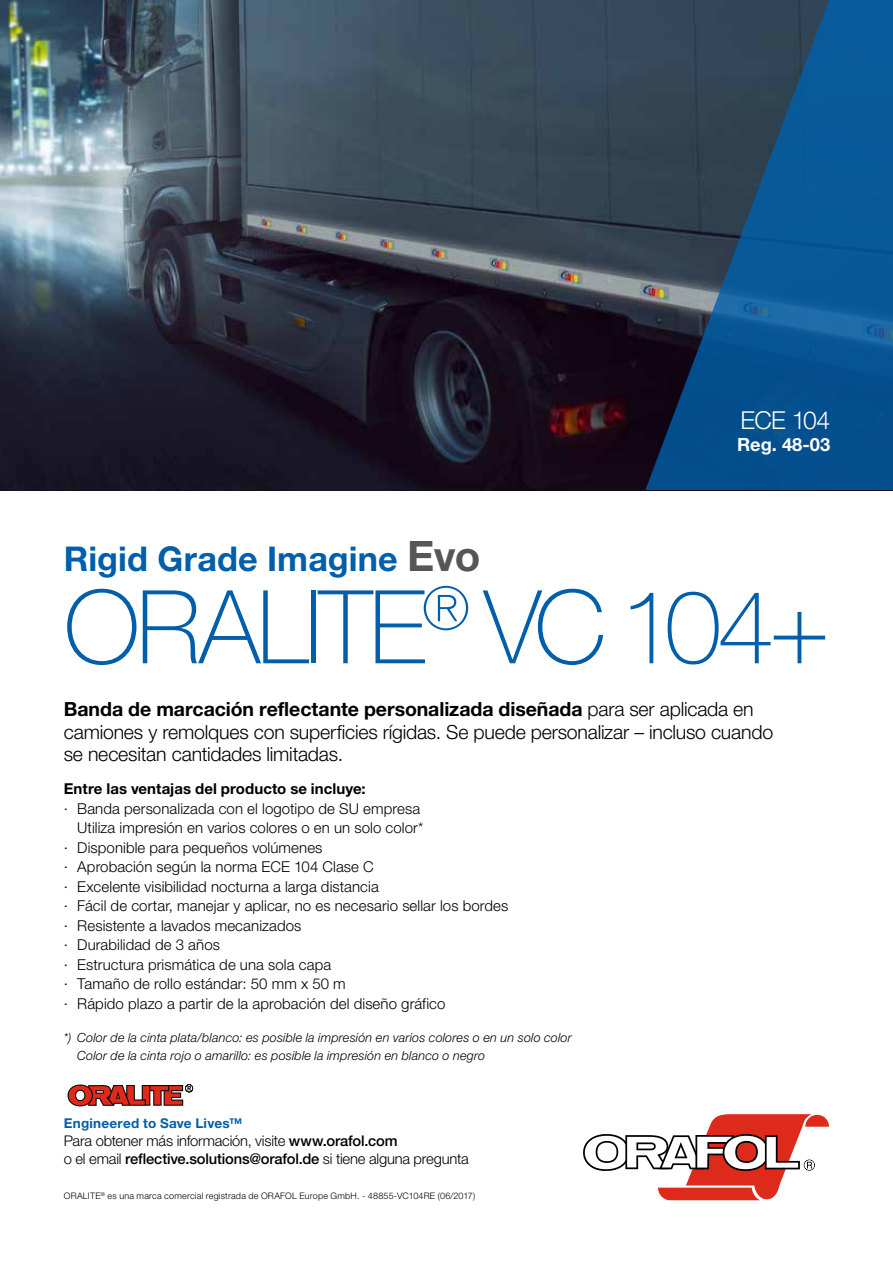
<style>
.page{position:relative;width:893px;height:1263px;background:#fff}
.page>*{position:absolute;margin:0;border:0;box-sizing:border-box;transform-origin:0 0}
.t1{font:100 102px "Helvetica Neue LT Std";letter-spacing:-.03em;color:#005eaa}
.t2{font:700 34.2px "Helvetica Neue LT Std";color:#005eaa}
.t3{font:300 24.75px "Helvetica Neue LT Std";letter-spacing:-.03em;color:#fff}
.t4{font:300 19.5px/22.5px "Helvetica Neue LT Std";letter-spacing:-.01em;color:#000}
.t5{font:700 18.3px "Helvetica Neue LT Std";color:#fff}
.t6{font:300 15px "Helvetica Neue LT Std";letter-spacing:.005em;color:#000}
.t7{font:700 15px "Helvetica Neue LT Std";letter-spacing:.005em;color:#000}
.t8{font:300 14.7px/18px "Helvetica Neue LT Std";letter-spacing:-.015em;color:#000}
.t9{font:700 13.5px "Helvetica Neue LT Std";letter-spacing:.015em;color:#005eaa}
.t10{font:italic 300 12.6px/18px "Helvetica Neue LT Std";letter-spacing:.015em;color:#000}
.t11{font:300 9px "Helvetica Neue LT Std";letter-spacing:.025em;color:#000}
.s1{font-size:42px;color:#565656}
.s2{font-weight:700}
.s3{font-weight:500}
</style>
<div class="page">
<svg style="left:583px;top:1114px;width:246px;height:87px"></svg>
<svg style="left:68px;top:1084px;width:125px;height:22px"></svg>
<img style="left:0;top:0;width:645px;height:490px">
<svg style="left:645px;top:0;width:248px;height:490px;background:#174d7a"></svg>
<h3 class="t3" style="left:740px;top:405px;width:91px">ECE 104</h3>
<p class="t5" style="left:737px;top:433px;width:95px">Reg. 48-03</p>
<h2 class="t2" style="left:64px;top:537px;width:418px">Rigid Grade Imagine <span class="s1">Evo</span></h2>
<h1 class="t1" style="left:64px;top:569px;width:767px">ORALITE<sup>®</sup> VC 104+</h1>
<h3 class="t4" style="left:64px;top:698px;width:711px"><span class="s2">Banda de marcación reflectante personalizada diseñada</span> para ser aplicada en camiones y remolques con superficies rígidas. Se puede personalizar – incluso cuando se necesitan cantidades limitadas.</h3>
<p class="t7" style="left:64px;top:780px;width:304px">Entre las ventajas del producto se incluye:</p>
<p class="t6" style="left:64px;top:799px;width:358px">· Banda personalizada con el logotipo de SU empresa</p>
<p class="t6" style="left:77px;top:819px;width:348px">Utiliza impresión en varios colores o en un solo color*</p>
<p class="t6" style="left:64px;top:838px;width:260px">· Disponible para pequeños volúmenes</p>
<p class="t6" style="left:64px;top:858px;width:311px">· Aprobación según la norma ECE 104 Clase C</p>
<p class="t6" style="left:64px;top:877px;width:317px">· Excelente visibilidad nocturna a larga distancia</p>
<p class="t6" style="left:64px;top:897px;width:446px">· Fácil de cortar, manejar y aplicar, no es necesario sellar los bordes</p>
<p class="t6" style="left:64px;top:916px;width:239px">· Resistente a lavados mecanizados</p>
<p class="t6" style="left:64px;top:936px;width:158px">· Durabilidad de 3 años</p>
<p class="t6" style="left:64px;top:955px;width:269px">· Estructura prismática de una sola capa</p>
<p class="t6" style="left:64px;top:975px;width:283px">· Tamaño de rollo estándar: 50 mm x 50 m</p>
<p class="t6" style="left:64px;top:994px;width:383px">· Rápido plazo a partir de la aprobación del diseño gráfico</p>
<p class="t10" style="left:77px;top:1028px;width:496px;text-indent:-13px">*) Color de la cinta plata/blanco: es posible la impresión en varios colores o en un solo color<br>Color de la cinta rojo o amarillo: es posible la impresión en blanco o negro</p>
<p class="t9" style="left:64px;top:1115px;width:180px">Engineered to Save Lives™</p>
<p class="t8" style="left:64px;top:1131px;width:407px">Para obtener más información, visite <span class="s3">www.orafol.com<br></span>o el email <span class="s3">reflective.solutions@orafol.de</span> si tiene alguna pregunta</p>
<p class="t11" style="left:64px;top:1190px;width:413px">ORALITE<sup>®</sup> es una marca comercial registrada de ORAFOL Europe GmbH. - 48855-VC104RE (06/2017)</p>
</div>
